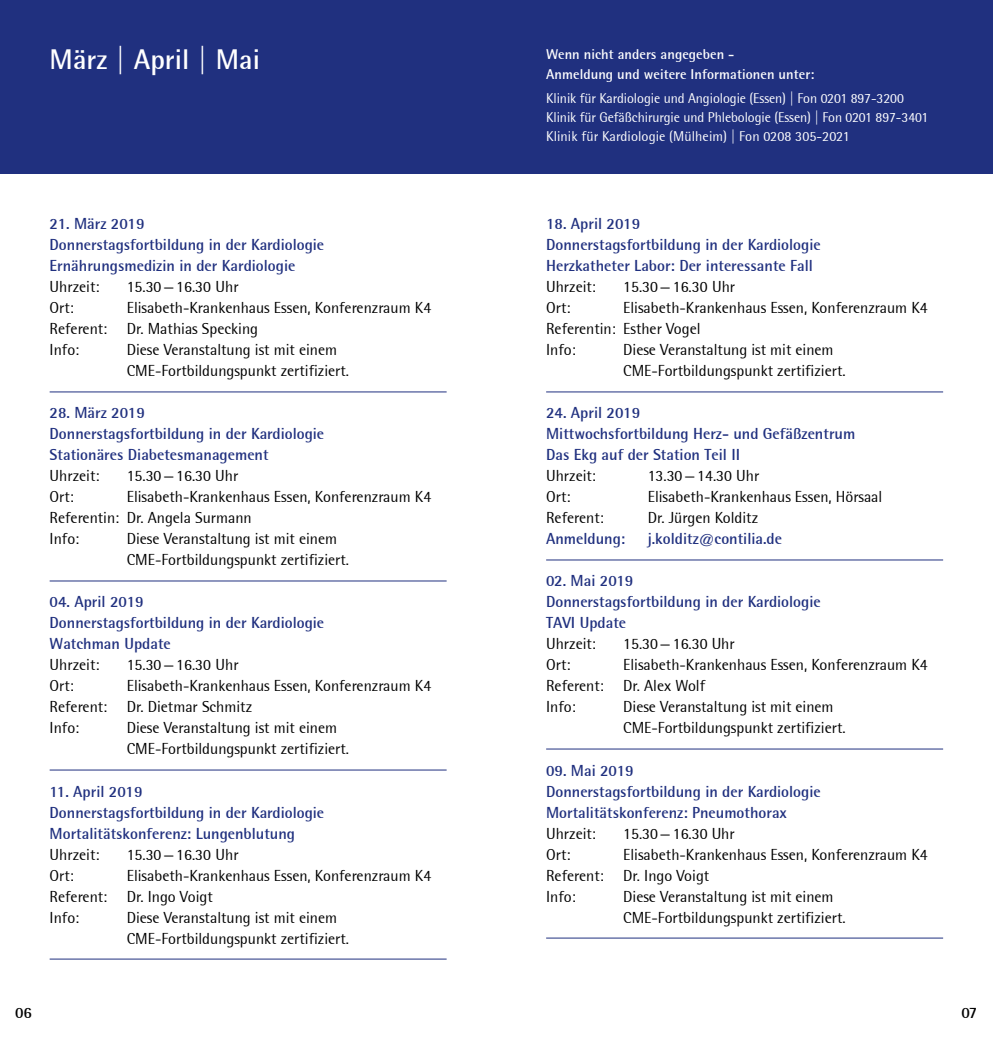
<style>
.page{position:relative;width:993px;height:1042px;background:#fff}
.page>*{position:absolute;margin:0;border:0;box-sizing:border-box;transform-origin:0 0}
.t1{font:700 28px "Rotis Semi Sans";color:#fff}
.t2{font:15.75px/21px "Rotis Semi Sans";color:#000}
.t3{font:700 15.75px/21px "Rotis Semi Sans";color:#20307f}
.t4{font:700 15.75px "Rotis Semi Sans";color:#000}
.t5{font:14px/19.2px "Rotis Semi Sans";letter-spacing:-.005em;color:#fff}
.t6{font:700 14px/19.2px "Rotis Semi Sans";letter-spacing:.005em;color:#fff}
.s1{font-weight:400}
</style>
<div class="page">
<div style="left:0;top:0;width:992px;height:174px;background:#20307f"></div>
<hr style="left:546px;top:392px;width:396px;height:1px;background:#20307f">
<hr style="left:546px;top:560px;width:396px;height:1px;background:#20307f">
<hr style="left:546px;top:749px;width:396px;height:1px;background:#20307f">
<hr style="left:546px;top:938px;width:396px;height:1px;background:#20307f">
<hr style="left:50px;top:392px;width:396px;height:1px;background:#20307f">
<hr style="left:50px;top:581px;width:396px;height:1px;background:#20307f">
<hr style="left:50px;top:770px;width:396px;height:1px;background:#20307f">
<hr style="left:50px;top:959px;width:396px;height:1px;background:#20307f">
<h1 class="t1" style="left:50px;top:43px;width:212px">März <span class="s1">|</span> April | Mai</h1>
<p class="t3" style="left:50px;top:213px;width:276px">21. März 2019<br>Donnerstagsfortbildung in der Kardiologie<br>Ernährungsmedizin in der Kardiologie</p>
<p class="t2" style="left:50px;top:276px;width:51px">Uhrzeit:</p>
<p class="t2" style="left:127px;top:276px;width:113px">15.30—16.30 Uhr</p>
<p class="t2" style="left:50px;top:297px;width:26px">Ort:</p>
<p class="t2" style="left:50px;top:297px;width:383px;text-indent:77px">Elisabeth-Krankenhaus Essen, Konferenzraum K4<br>Referent: Dr. Mathias Specking<br>Info:</p>
<p class="t2" style="left:127px;top:339px;width:224px">Diese Veranstaltung ist mit einem<br>CME-Fortbildungspunkt zertifiziert.</p>
<p class="t3" style="left:50px;top:402px;width:276px">28. März 2019<br>Donnerstagsfortbildung in der Kardiologie<br>Stationäres Diabetesmanagement</p>
<p class="t2" style="left:50px;top:465px;width:51px">Uhrzeit:</p>
<p class="t2" style="left:127px;top:465px;width:113px">15.30—16.30 Uhr</p>
<p class="t2" style="left:50px;top:486px;width:26px">Ort:</p>
<p class="t2" style="left:50px;top:486px;width:383px;text-indent:77px">Elisabeth-Krankenhaus Essen, Konferenzraum K4<br>Referentin: Dr. Angela Surmann<br>Info:</p>
<p class="t2" style="left:127px;top:528px;width:224px">Diese Veranstaltung ist mit einem<br>CME-Fortbildungspunkt zertifiziert.</p>
<p class="t3" style="left:50px;top:591px;width:276px">04. April 2019<br>Donnerstagsfortbildung in der Kardiologie<br>Watchman Update</p>
<p class="t2" style="left:50px;top:654px;width:51px">Uhrzeit:</p>
<p class="t2" style="left:127px;top:654px;width:113px">15.30—16.30 Uhr</p>
<p class="t2" style="left:50px;top:675px;width:26px">Ort:</p>
<p class="t2" style="left:50px;top:675px;width:383px;text-indent:77px">Elisabeth-Krankenhaus Essen, Konferenzraum K4<br>Referent: Dr. Dietmar Schmitz<br>Info:</p>
<p class="t2" style="left:127px;top:717px;width:224px">Diese Veranstaltung ist mit einem<br>CME-Fortbildungspunkt zertifiziert.</p>
<p class="t3" style="left:50px;top:780px;width:276px">11. April 2019<br>Donnerstagsfortbildung in der Kardiologie<br>Mortalitätskonferenz: Lungenblutung</p>
<p class="t2" style="left:50px;top:843px;width:51px">Uhrzeit:</p>
<p class="t2" style="left:127px;top:843px;width:113px">15.30—16.30 Uhr</p>
<p class="t2" style="left:50px;top:864px;width:26px">Ort:</p>
<p class="t2" style="left:50px;top:864px;width:383px;text-indent:77px">Elisabeth-Krankenhaus Essen, Konferenzraum K4<br>Referent: Dr. Ingo Voigt<br>Info:</p>
<p class="t2" style="left:127px;top:906px;width:224px">Diese Veranstaltung ist mit einem<br>CME-Fortbildungspunkt zertifiziert.</p>
<p class="t6" style="left:546px;top:45px;width:269px">Wenn nicht anders angegeben -<br>Anmeldung und weitere Informationen unter:</p>
<p class="t5" style="left:546px;top:88px;width:383px">Klinik für Kardiologie und Angiologie (Essen) | Fon 0201 897-3200<br>Klinik für Gefäßchirurgie und Phlebologie (Essen) | Fon 0201 897-3401<br>Klinik für Kardiologie (Mülheim) | Fon 0208 305-2021</p>
<p class="t3" style="left:546px;top:213px;width:276px">18. April 2019<br>Donnerstagsfortbildung in der Kardiologie<br>Herzkatheter Labor: Der interessante Fall</p>
<p class="t2" style="left:546px;top:276px;width:51px">Uhrzeit:</p>
<p class="t2" style="left:623px;top:276px;width:113px">15.30—16.30 Uhr</p>
<p class="t2" style="left:546px;top:297px;width:26px">Ort:</p>
<p class="t2" style="left:546px;top:297px;width:383px;text-indent:77px">Elisabeth-Krankenhaus Essen, Konferenzraum K4<br>Referentin: Esther Vogel<br>Info:</p>
<p class="t2" style="left:623px;top:339px;width:224px">Diese Veranstaltung ist mit einem<br>CME-Fortbildungspunkt zertifiziert.</p>
<p class="t3" style="left:546px;top:402px;width:310px">24. April 2019<br>Mittwochsfortbildung Herz- und Gefäßzentrum<br>Das Ekg auf der Station Teil II</p>
<p class="t2" style="left:546px;top:465px;width:51px">Uhrzeit:</p>
<p class="t2" style="left:647px;top:465px;width:113px">13.30—14.30 Uhr</p>
<p class="t2" style="left:546px;top:486px;width:26px">Ort:</p>
<p class="t2" style="left:647px;top:486px;width:236px">Elisabeth-Krankenhaus Essen, Hörsaal</p>
<p class="t2" style="left:546px;top:507px;width:59px">Referent:</p>
<p class="t2" style="left:647px;top:507px;width:112px">Dr. Jürgen Kolditz</p>
<p class="t3" style="left:546px;top:528px;width:81px">Anmeldung:</p>
<p class="t3" style="left:647px;top:528px;width:136px">j.kolditz@contilia.de</p>
<p class="t3" style="left:546px;top:570px;width:276px">02. Mai 2019<br>Donnerstagsfortbildung in der Kardiologie<br>TAVI Update</p>
<p class="t2" style="left:546px;top:633px;width:51px">Uhrzeit:</p>
<p class="t2" style="left:623px;top:633px;width:113px">15.30—16.30 Uhr</p>
<p class="t2" style="left:546px;top:654px;width:26px">Ort:</p>
<p class="t2" style="left:546px;top:654px;width:383px;text-indent:77px">Elisabeth-Krankenhaus Essen, Konferenzraum K4<br>Referent: Dr. Alex Wolf<br>Info:</p>
<p class="t2" style="left:623px;top:696px;width:224px">Diese Veranstaltung ist mit einem<br>CME-Fortbildungspunkt zertifiziert.</p>
<p class="t3" style="left:546px;top:759px;width:276px">09. Mai 2019<br>Donnerstagsfortbildung in der Kardiologie<br>Mortalitätskonferenz: Pneumothorax</p>
<p class="t2" style="left:546px;top:822px;width:51px">Uhrzeit:</p>
<p class="t2" style="left:623px;top:822px;width:113px">15.30—16.30 Uhr</p>
<p class="t2" style="left:546px;top:843px;width:26px">Ort:</p>
<p class="t2" style="left:546px;top:843px;width:383px;text-indent:77px">Elisabeth-Krankenhaus Essen, Konferenzraum K4<br>Referent: Dr. Ingo Voigt<br>Info:</p>
<p class="t2" style="left:623px;top:885px;width:224px">Diese Veranstaltung ist mit einem<br>CME-Fortbildungspunkt zertifiziert.</p>
<p class="t4" style="left:15px;top:1003px;width:18px">06</p>
<p class="t4" style="left:961px;top:1003px;width:18px">07</p>
</div>
